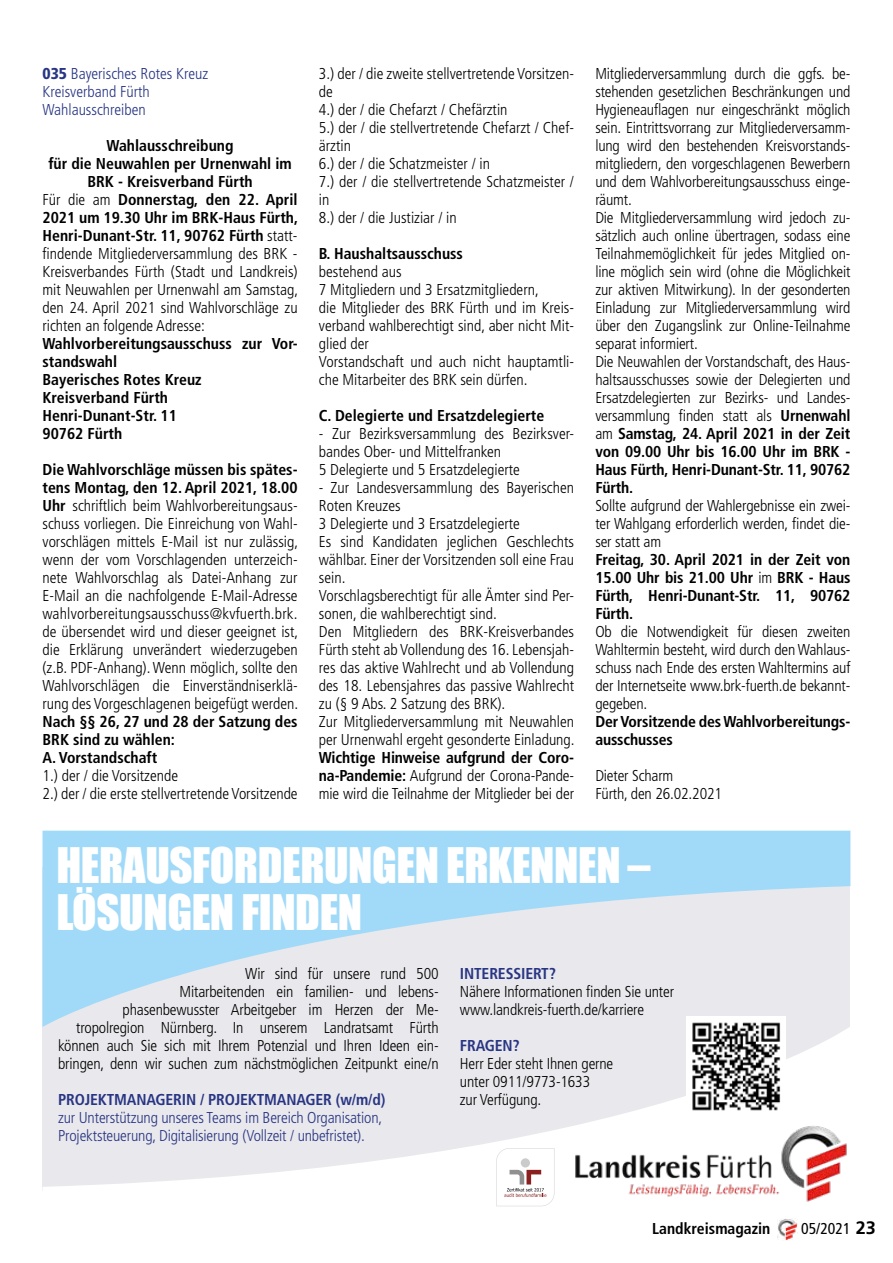
<style>
.page{position:relative;width:893px;height:1263px;background:#fff}
.page>*{position:absolute;margin:0;border:0;box-sizing:border-box;transform-origin:0 0}
.t1{font:45px/46.5px "Impact";letter-spacing:-.01em;color:#fff}
.t2{font:300 condensed 15.75px/18px "Frutiger LT Std";letter-spacing:-.01em;color:#000}
.t3{font:700 condensed 15.75px/18px "Frutiger LT Std";color:#000}
.t4{font:300 condensed 15.75px/18px "Frutiger LT Std";letter-spacing:-.01em;color:#283583}
.t5{font:700 condensed 15.75px "Frutiger LT Std";letter-spacing:-.01em;color:#283583}
.t6{font:condensed 15.75px "Frutiger LT Std";color:#000}
.s1{font-weight:900}
.s2{font-weight:300}
.s3{font-weight:700}
.s4{font-weight:700;font-stretch:normal;font-size:18px}
</style>
<div class="page">
<svg style="left:43px;top:831px;width:807px;height:195px;background:#c3e0f2"></svg>
<svg style="left:43px;top:1026px;width:807px;height:181px;fill:#e9e8ec"></svg>
<img style="left:573px;top:1125px;width:276px;height:80px">
<svg style="left:496px;top:1148px;width:58px;height:58px"></svg>
<div style="left:686px;top:1016px;width:100px;height:100px;background:#fff"></div>
<img style="left:692px;top:1022px;width:89px;height:89px">
<img style="left:778px;top:1219px;width:19px;height:21px">
<p class="t4" style="left:43px;top:65px;width:167px"><span class="s1">035</span> Bayerisches Rotes Kreuz<br>Kreisverband Fürth<br>Wahlausschreiben</p>
<p class="t3" style="left:107px;top:137px;width:128px">Wahlausschreibung</p>
<p class="t3" style="left:48px;top:155px;width:245px">für die Neuwahlen per Urnenwahl im</p>
<p class="t3" style="left:87px;top:173px;width:167px">BRK - Kreisverband Fürth</p>
<p class="t3" style="left:43px;top:191px;width:257px"><span class="s2">Für die am</span> Donnerstag, den 22. April</p>
<p class="t3" style="left:43px;top:209px;width:257px">2021 um 19.30 Uhr im BRK-Haus Fürth,</p>
<p class="t3" style="left:43px;top:227px;width:257px">Henri-Dunant-Str. 11, 90762 Fürth <span class="s2">statt-</span></p>
<p class="t2" style="left:43px;top:245px;width:257px">findende Mitgliederversammlung des BRK -</p>
<p class="t2" style="left:43px;top:263px;width:257px">Kreisverbandes Fürth (Stadt und Landkreis)</p>
<p class="t2" style="left:43px;top:281px;width:257px">mit Neuwahlen per Urnenwahl am Samstag,</p>
<p class="t2" style="left:43px;top:299px;width:257px">den 24. April 2021 sind Wahlvorschläge zu</p>
<p class="t2" style="left:43px;top:317px;width:164px">richten an folgende Adresse:</p>
<p class="t3" style="left:43px;top:335px;width:257px">Wahlvorbereitungsausschuss zur Vor&shy;standswahl<br>Bayerisches Rotes Kreuz<br>Kreisverband Fürth<br>Henri-Dunant-Str. 11<br>90762 Fürth</p>
<p class="t2" style="left:43px;top:461px;width:257px;text-align:justify"><span class="s3">Die Wahlvorschläge müssen bis spätes&shy;tens Montag, den 12. April 2021, 18.00<br>Uhr</span> schriftlich beim Wahlvorbereitungsaus&shy;schuss vorliegen. Die Einreichung von Wahl&shy;vorschlägen mittels E-Mail ist nur zulässig, wenn der vom Vorschlagenden unterzeich&shy;nete Wahlvorschlag als Datei-Anhang zur E-Mail an die nachfolgende E-Mail-Adresse wahlvorbereitungsausschuss@kvfuerth.brk. de übersendet wird und dieser geeignet ist, die Erklärung unverändert wiederzugeben (z.B. PDF-Anhang). Wenn möglich, sollte den Wahlvorschlägen die Einverständniserklä&shy;rung des Vorgeschlagenen beigefügt werden.</p>
<p class="t3" style="left:43px;top:713px;width:257px">Nach §§ 26, 27 und 28 der Satzung des<br>BRK sind zu wählen:<br>A. Vorstandschaft</p>
<p class="t2" style="left:43px;top:767px;width:257px">1.) der / die Vorsitzende<br>2.) der / die erste stellvertretende Vorsitzende</p>
<p class="t2" style="left:319px;top:65px;width:257px">3.) der / die zweite stellvertretende Vorsitzen&shy;de<br>4.) der / die Chefarzt / Chefärztin<br>5.) der / die stellvertretende Chefarzt / Chef&shy;ärztin<br>6.) der / die Schatzmeister / in<br>7.) der / die stellvertretende Schatzmeister / in<br>8.) der / die Justiziar / in</p>
<p class="t3" style="left:319px;top:245px;width:146px">B. Haushaltsausschuss</p>
<p class="t2" style="left:319px;top:263px;width:257px">bestehend aus<br>7 Mitgliedern und 3 Ersatzmitgliedern,<br>die Mitglieder des BRK Fürth und im Kreis&shy;verband wahlberechtigt sind, aber nicht Mit&shy;glied der<br>Vorstandschaft und auch nicht hauptamtli&shy;che Mitarbeiter des BRK sein dürfen.</p>
<p class="t3" style="left:319px;top:407px;width:227px">C. Delegierte und Ersatzdelegierte</p>
<p class="t2" style="left:319px;top:425px;width:257px">- Zur Bezirksversammlung des Bezirksver&shy;bandes Ober- und Mittelfranken<br>5 Delegierte und 5 Ersatzdelegierte</p>
<p class="t2" style="left:319px;top:479px;width:257px">- Zur Landesversammlung des Bayerischen Roten Kreuzes<br>3 Delegierte und 3 Ersatzdelegierte<br>Es sind Kandidaten jeglichen Geschlechts wählbar. Einer der Vorsitzenden soll eine Frau sein.<br>Vorschlagsberechtigt für alle Ämter sind Per&shy;sonen, die wahlberechtigt sind.<br>Den Mitgliedern des BRK-Kreisverbandes Fürth steht ab Vollendung des 16. Lebensjah&shy;res das aktive Wahlrecht und ab Vollendung des 18. Lebensjahres das passive Wahlrecht zu (§ 9 Abs. 2 Satzung des BRK).<br>Zur Mitgliederversammlung mit Neuwahlen per Urnenwahl ergeht gesonderte Einladung.</p>
<p class="t2" style="left:319px;top:749px;width:257px;text-align:justify"><span class="s3">Wichtige Hinweise aufgrund der Coro&shy;na-Pandemie:</span> Aufgrund der Corona-Pande&shy;mie wird die Teilnahme der Mitglieder bei der</p>
<p class="t2" style="left:595px;top:65px;width:257px">Mitgliederversammlung durch die ggfs. be&shy;stehenden gesetzlichen Beschränkungen und Hygieneauflagen nur eingeschränkt möglich sein. Eintrittsvorrang zur Mitgliederversamm&shy;lung wird den bestehenden Kreisvorstands&shy;mitgliedern, den vorgeschlagenen Bewerbern und dem Wahlvorbereitungsausschuss einge&shy;räumt.<br>Die Mitgliederversammlung wird jedoch zu&shy;sätzlich auch online übertragen, sodass eine Teilnahmemöglichkeit für jedes Mitglied on&shy;line möglich sein wird (ohne die Möglichkeit zur aktiven Mitwirkung). In der gesonderten Einladung zur Mitgliederversammlung wird über den Zugangslink zur Online-Teilnahme separat informiert.<br>Die Neuwahlen der Vorstandschaft, des Haus&shy;haltsausschusses sowie der Delegierten und Ersatzdelegierten zur Bezirks- und Landes&shy;versammlung finden statt als <span class="s3">Urnenwahl </span>am <span class="s3">Samstag, 24. April 2021 in der Zeit von 09.00 Uhr bis 16.00 Uhr im BRK - Haus Fürth, Henri-Dunant-Str. 11, 90762<br>Fürth.</span></p>
<p class="t2" style="left:595px;top:497px;width:257px;text-align:justify">Sollte aufgrund der Wahlergebnisse ein zwei&shy;ter Wahlgang erforderlich werden, findet die&shy;ser statt am</p>
<p class="t3" style="left:595px;top:551px;width:257px;text-align:justify">Freitag, 30. April 2021 in der Zeit von 15.00 Uhr bis 21.00 Uhr <span class="s2">im</span> BRK - Haus Fürth, Henri-Dunant-Str. 11, 90762<br>Fürth.</p>
<p class="t2" style="left:595px;top:623px;width:257px;text-align:justify">Ob die Notwendigkeit für diesen zweiten Wahltermin besteht, wird durch den Wahlaus&shy;schuss nach Ende des ersten Wahltermins auf der Internetseite www.brk-fuerth.de bekannt&shy;gegeben.</p>
<p class="t3" style="left:595px;top:713px;width:257px">Der Vorsitzende des Wahlvorbereitungs&shy;ausschusses</p>
<p class="t2" style="left:595px;top:767px;width:128px">Dieter Scharm<br>Fürth, den 26.02.2021</p>
<h1 class="t1" style="left:56px;top:841px;width:595px">HERAUSFORDERUNGEN ERKENNEN –<br>LÖSUNGEN FINDEN</h1>
<p class="t2" style="left:58px;top:965px;width:382px;text-align:right">Wir sind für unsere rund 500<br>Mitarbeitenden ein familien- und lebens-<br>phasenbewusster Arbeitgeber im Herzen der Me&shy;tropolregion Nürnberg. In unserem Landratsamt Fürth können auch Sie sich mit Ihrem Potenzial und Ihren Ideen ein&shy;bringen, denn wir suchen zum nächstmöglichen Zeitpunkt eine/n</p>
<p class="t5" style="left:58px;top:1090px;width:329px">PROJEKTMANAGERIN / PROJEKTMANAGER (w/m/d)</p>
<p class="t4" style="left:58px;top:1109px;width:326px">zur Unterstützung unseres Teams im Bereich Organisation,<br>Projektsteuerung, Digitalisierung (Vollzeit / unbefristet).</p>
<p class="t5" style="left:460px;top:964px;width:98px">INTERESSIERT?</p>
<p class="t2" style="left:460px;top:983px;width:216px">Nähere Informationen finden Sie unter www.landkreis-fuerth.de/karriere</p>
<p class="t5" style="left:460px;top:1036px;width:61px">FRAGEN?</p>
<p class="t2" style="left:460px;top:1055px;width:155px">Herr Eder steht Ihnen gerne unter 0911/9773-1633<br>zur Verfügung.</p>
<p class="t3" style="left:652px;top:1219px;width:120px">Landkreismagazin</p>
<p class="t6" style="left:801px;top:1219px;width:76px">05/2021 <span class="s4">23</span></p>
</div>
